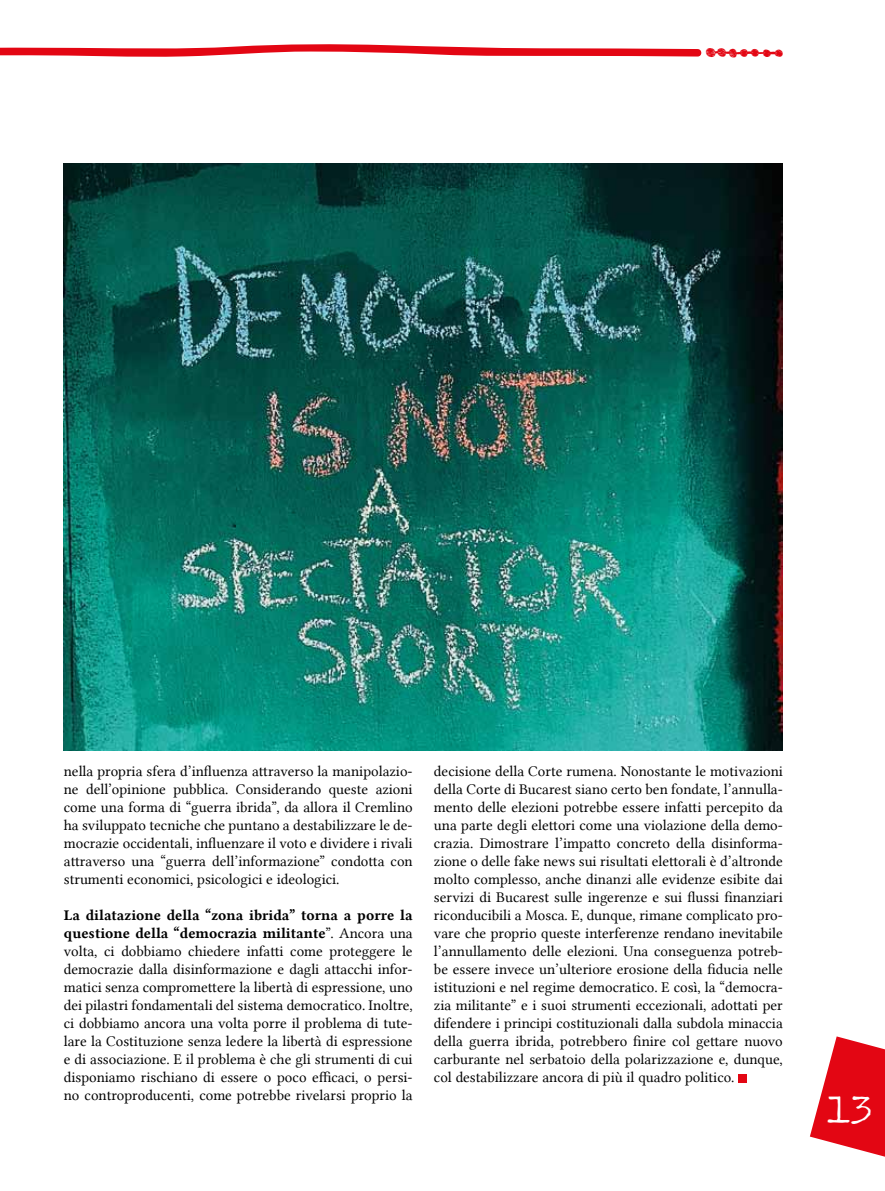
<style>
.page{position:relative;width:885px;height:1191px;background:#fff}
.page>*{position:absolute;margin:0;border:0;box-sizing:border-box;transform-origin:0 0}
.t1{font:39px "Traveling Typewriter";color:#fff;scale:1.1 1}
.t2{font:29.85px "MTF Doodlewhats";color:#e30613}
.t3{font:15px/18px "Lin Libertine";color:#000;text-align:justify}
.t4{font:15px/18px "Lin Libertine B";color:#000}
.s1{font-family:"Lin Libertine"}
</style>
<div class="page">
<svg style="left:809px;top:1036px;width:75px;height:121px"></svg>
<svg style="left:0;top:44px;width:702px;height:13px"></svg>
<div style="left:738px;top:1073px;width:8px;height:9px;background:#e30613"></div>
<img style="left:64px;top:163px;width:718px;height:587px">
<h2 class="t2" style="left:755px;top:58px;width:12px;rotate:-90deg">c</h2>
<p class="t3" style="left:64px;top:762px;width:350px">nella propria sfera d’influenza attraverso la manipolazio&shy;ne dell’opinione pubblica. Considerando queste azioni come una forma di “guerra ibrida”, da allora il Cremlino ha sviluppato tecniche che puntano a destabilizzare le de&shy;mocrazie occidentali, influenzare il voto e dividere i rivali attraverso una “guerra dell’informazione” condotta con strumenti economici, psicologici e ideologici.</p>
<p class="t4" style="left:64px;top:906px;width:350px">La dilatazione della “zona ibrida” torna a porre la questione della “democrazia militante<span class="s1">”. Ancora una</span></p>
<p class="t3" style="left:64px;top:942px;width:350px">volta, ci dobbiamo chiedere infatti come proteggere le democrazie dalla disinformazione e dagli attacchi infor&shy;matici senza compromettere la libertà di espressione, uno dei pilastri fondamentali del sistema democratico. Inoltre, ci dobbiamo ancora una volta porre il problema di tute&shy;lare la Costituzione senza ledere la libertà di espressione e di associazione. E il problema è che gli strumenti di cui disponiamo rischiano di essere o poco efficaci, o persi&shy;no controproducenti, come potrebbe rivelarsi proprio la</p>
<p class="t3" style="left:434px;top:762px;width:350px">decisione della Corte rumena. Nonostante le motivazioni della Corte di Bucarest siano certo ben fondate, l’annulla&shy;mento delle elezioni potrebbe essere infatti percepito da una parte degli elettori come una violazione della demo&shy;crazia. Dimostrare l’impatto concreto della disinforma&shy;zione o delle fake news sui risultati elettorali è d’altronde molto complesso, anche dinanzi alle evidenze esibite dai servizi di Bucarest sulle ingerenze e sui flussi finanziari riconducibili a Mosca. E, dunque, rimane complicato pro&shy;vare che proprio queste interferenze rendano inevitabile l’annullamento delle elezioni. Una conseguenza potreb&shy;be essere invece un’ulteriore erosione della fiducia nelle istituzioni e nel regime democratico. E così, la “democra&shy;zia militante” e i suoi strumenti eccezionali, adottati per difendere i principi costituzionali dalla subdola minaccia della guerra ibrida, potrebbero finire col gettare nuovo carburante nel serbatoio della polarizzazione e, dunque, col destabilizzare ancora di più il quadro politico.</p>
<h1 class="t1" style="left:826px;top:1083px;width:43px">13</h1>
</div>
